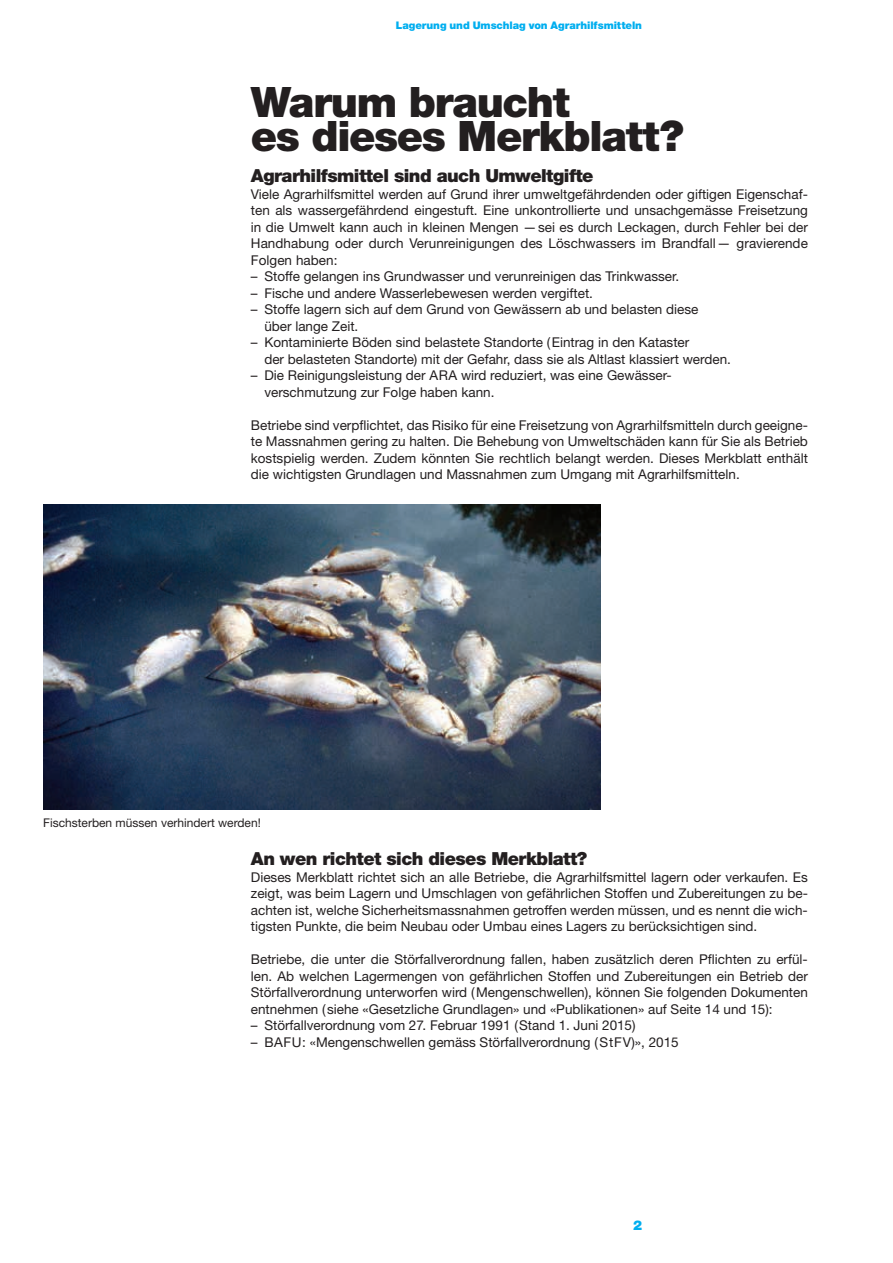
<style>
.page{position:relative;width:893px;height:1263px;background:#fff}
.page>*{position:absolute;margin:0;border:0;box-sizing:border-box;transform-origin:0 0}
.t1{font:900 42px/33.6px "Helvetica Neue";letter-spacing:-.03em;color:#231f20}
.t2{font:900 18px "Helvetica Neue";letter-spacing:-.03em;color:#231f20}
.t3{font:13.5px/16.5px "Helvetica Neue";color:#231f20;text-align:justify}
.t4{font:900 13.5px "Helvetica Neue";color:#00aeef}
.t5{font:12px "Helvetica Neue";color:#231f20}
.t6{font:900 10.5px "Helvetica Neue";letter-spacing:-.005em;color:#00aeef}
</style>
<div class="page">
<img style="left:43px;top:505px;width:557px;height:304px">
<p class="t6" style="left:396px;top:19px;width:248px">Lagerung und Umschlag von Agrarhilfsmitteln</p>
<h1 class="t1" style="left:251px;top:85px;width:434px">Warum braucht<br>es dieses Merkblatt?</h1>
<h2 class="t2" style="left:251px;top:165px;width:344px">Agrarhilfsmittel sind auch Umweltgifte</h2>
<p class="t3" style="left:251px;top:185px;width:559px">Viele Agrarhilfsmittel werden auf Grund ihrer umweltgefährdenden oder giftigen Eigenschaf‑ ten als wassergefährdend eingestuft. Eine unkontrollierte und unsachgemässe Freisetzung in die Umwelt kann auch in kleinen Mengen —sei es durch Leckagen, durch Fehler bei der Handhabung oder durch Verunreinigungen des Löschwassers im Brandfall— gravierende Folgen haben:</p>
<p class="t3" style="left:251px;top:268px;width:430px">– Stoffe gelangen ins Grundwasser und verunreinigen das Trinkwasser.</p>
<p class="t3" style="left:251px;top:284px;width:344px">– Fische und andere Wasserlebewesen werden vergiftet.</p>
<p class="t3" style="left:264px;top:301px;width:436px;text-indent:-14px">– Stoffe lagern sich auf dem Grund von Gewässern ab und belasten diese über lange Zeit.</p>
<p class="t3" style="left:264px;top:334px;width:468px;text-indent:-14px">– Kontaminierte Böden sind belastete Standorte (Eintrag in den Kataster<br>der belasteten Standorte) mit der Gefahr, dass sie als Altlast klassiert werden.</p>
<p class="t3" style="left:264px;top:367px;width:409px;text-indent:-14px">– Die Reinigungsleistung der ARA wird reduziert, was eine Gewässer‑ verschmutzung zur Folge haben kann.</p>
<p class="t3" style="left:251px;top:416px;width:559px">Betriebe sind verpflichtet, das Risiko für eine Freisetzung von Agrarhilfsmitteln durch geeigne‑ te Massnahmen gering zu halten. Die Behebung von Umweltschäden kann für Sie als Betrieb kostspielig werden. Zudem könnten Sie rechtlich belangt werden. Dieses Merkblatt enthält die wichtigsten Grundlagen und Massnahmen zum Umgang mit Agrarhilfsmitteln.</p>
<p class="t5" style="left:43px;top:816px;width:219px">Fischsterben müssen verhindert werden!</p>
<h2 class="t2" style="left:251px;top:848px;width:338px">An wen richtet sich dieses Merkblatt?</h2>
<p class="t3" style="left:251px;top:869px;width:558px">Dieses Merkblatt richtet sich an alle Betriebe, die Agrarhilfsmittel lagern oder verkaufen. Es zeigt, was beim Lagern und Umschlagen von gefährlichen Stoffen und Zubereitungen zu be‑ achten ist, welche Sicherheitsmassnahmen getroffen werden müssen, und es nennt die wich‑ tigsten Punkte, die beim Neubau oder Umbau eines Lagers zu berücksichtigen sind.</p>
<p class="t3" style="left:251px;top:951px;width:559px">Betriebe, die unter die Störfallverordnung fallen, haben zusätzlich deren Pflichten zu erfül‑ len. Ab welchen Lagermengen von gefährlichen Stoffen und Zubereitungen ein Betrieb der Störfallverordnung unterworfen wird (Mengenschwellen), können Sie folgenden Dokumenten entnehmen (siehe «Gesetzliche Grundlagen» und «Publikationen» auf Seite 14 und 15):</p>
<p class="t3" style="left:251px;top:1017px;width:386px">– Störfallverordnung vom 27. Februar 1991 (Stand 1. Juni 2015)</p>
<p class="t3" style="left:251px;top:1034px;width:429px">– BAFU: «Mengenschwellen gemäss Störfallverordnung (StFV)», 2015</p>
<p class="t4" style="left:633px;top:1217px;width:11px">2</p>
</div>
